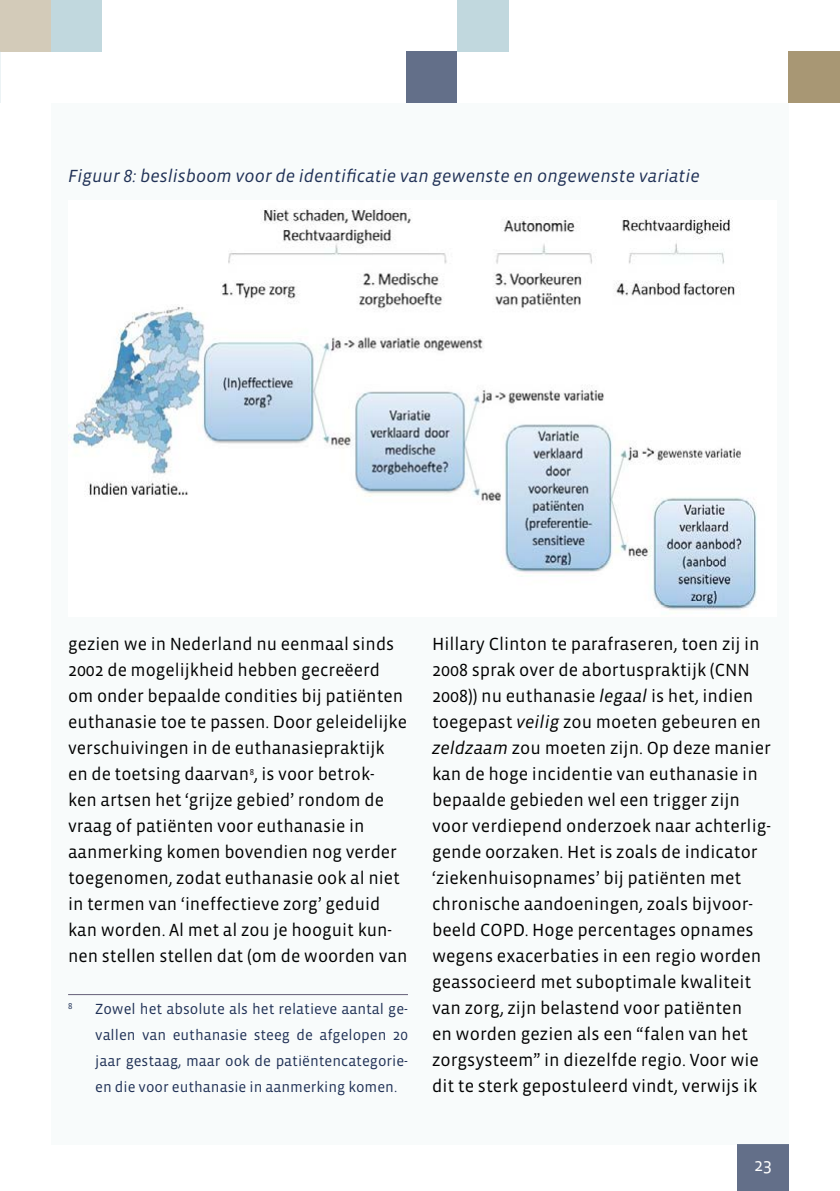
<style>
.page{position:relative;width:840px;height:1191px;background:#fff}
.page>*{position:absolute;margin:0;border:0;box-sizing:border-box;transform-origin:0 0}
.t1{font:18px/26px "Vista Sans OTCE";color:#000}
.t2{font:italic 18px "Vista Sans OTCE";color:#203156}
.t3{font:18px "Vista Sans OTCE";color:#fff}
.t4{font:15px/26px "Vista Sans OTCE";color:#203156;text-align:justify}
.t5{font:8.8px "Vista Sans OTCE";color:#203156}
.t6{font:8.8px "Vista Sans OTCE";color:#000}
.s1{font-style:italic}
</style>
<div class="page">
<div style="left:457px;top:0;width:51px;height:51px;background:#c1d8de"></div>
<div style="left:788px;top:52px;width:51px;height:51px;background:#a89774"></div>
<div style="left:406px;top:52px;width:51px;height:51px;background:#636f89"></div>
<div style="left:737px;top:1144px;width:51px;height:47px;background:#636f89"></div>
<div style="left:1px;top:0;width:51px;height:51px;background:#d3cbb9"></div>
<div style="left:52px;top:0;width:50px;height:51px;background:#c1d8de"></div>
<hr style="left:0;top:52px;width:1px;height:51px;background:#c1d8de">
<div style="left:51px;top:103px;width:737px;height:1041px;background:#f8fbfb"></div>
<hr style="left:68px;top:994px;width:340px;height:1px;background:#645e77">
<img style="left:73px;top:208px;width:684px;height:402px">
<p class="t2" style="left:68px;top:165px;width:633px">Figuur 8: beslisboom voor de identificatie van gewenste en ongewenste variatie</p>
<p class="t1" style="left:68px;top:630px;width:340px">gezien we in Nederland nu eenmaal sinds 2002 de mogelijkheid hebben gecreëerd om onder bepaalde condities bij patiënten euthanasie toe te passen. Door geleidelijke verschuivingen in de euthanasiepraktijk en de toetsing daarvan<sup>6</sup>, is voor betrok&shy;ken artsen het ‘grijze gebied’ rondom de vraag of patiënten voor euthanasie in aanmerking komen bovendien nog verder toegenomen, zodat euthanasie ook al niet in termen van ‘ineffectieve zorg’ geduid kan worden. Al met al zou je hooguit kun&shy;nen stellen stellen dat (om de woorden van</p>
<p class="t5" style="left:68px;top:1001px;width:6px">8</p>
<p class="t4" style="left:95px;top:995px;width:314px">Zowel het absolute als het relatieve aantal ge&shy;vallen van euthanasie steeg de afgelopen 20 jaar gestaag, maar ook de patiëntencategorie&shy;ën die voor euthanasie in aanmerking komen.</p>
<p class="t6" style="left:249px;top:767px;width:6px">8</p>
<p class="t1" style="left:432px;top:630px;width:340px">Hillary Clinton te parafraseren, toen zij in 2008 sprak over de abortuspraktijk (CNN 2008)) nu euthanasie <span class="s1">legaal</span> is het, indien toegepast <span class="s1">veilig</span> zou moeten gebeuren en <span class="s1">zeldzaam</span> zou moeten zijn. Op deze manier kan de hoge incidentie van euthanasie in bepaalde gebieden wel een trigger zijn voor verdiepend onderzoek naar achterlig&shy;gende oorzaken. Het is zoals de indicator ‘ziekenhuisopnames’ bij patiënten met chronische aandoeningen, zoals bijvoor&shy;beeld COPD. Hoge percentages opnames wegens exacerbaties in een regio worden geassocieerd met suboptimale kwaliteit van zorg, zijn belastend voor patiënten<br>en worden gezien als een “falen van het zorgsysteem” in diezelfde regio. Voor wie dit te sterk gepostuleerd vindt, verwijs ik</p>
<p class="t3" style="left:753px;top:1154px;width:19px">23</p>
</div>
